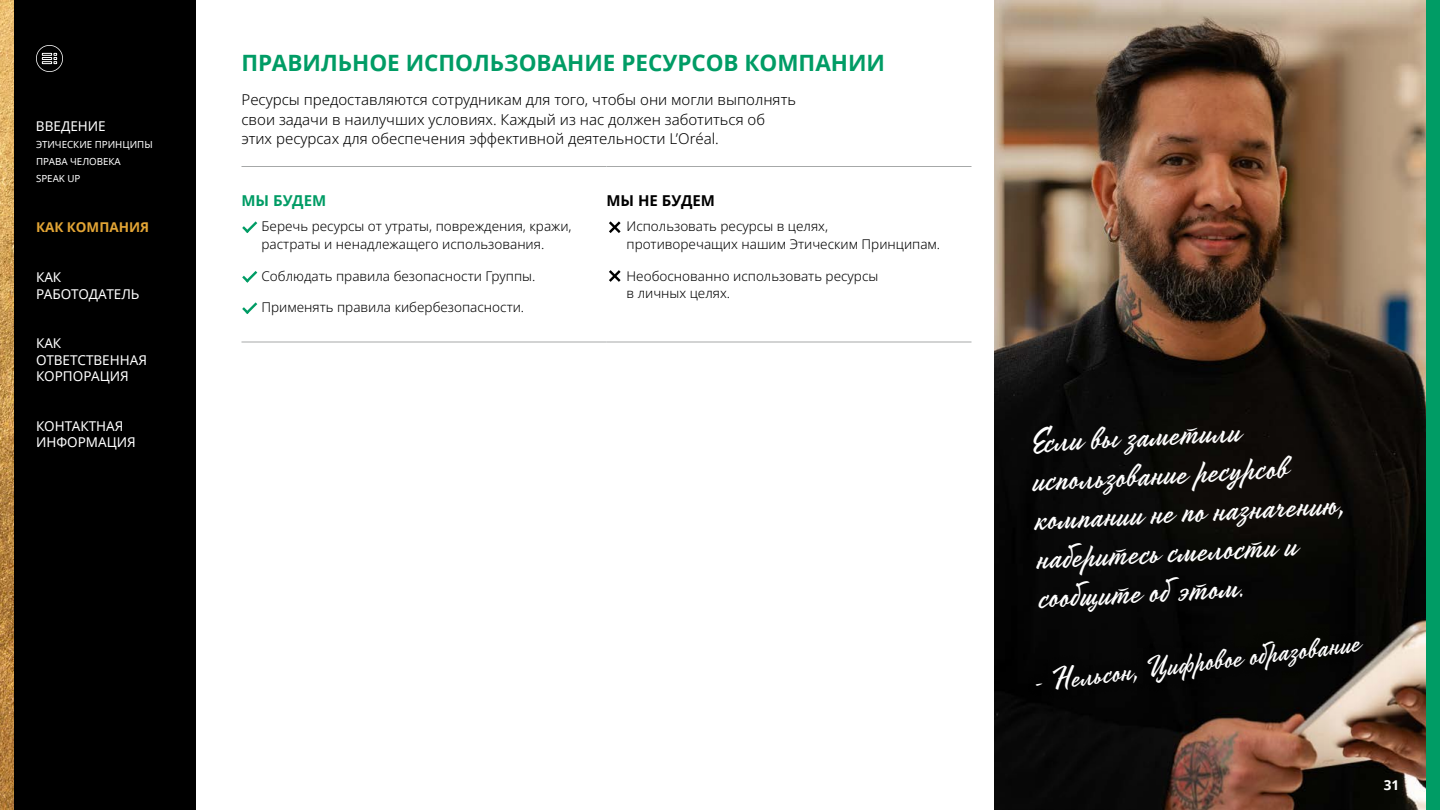
<style>
.page{position:relative;width:1440px;height:810px;background:#fff}
.page>*{position:absolute;margin:0;border:0;box-sizing:border-box;transform-origin:0 0}
.t1{font:34.5px/39px "Mojito Web";color:#fff}
.t2{font:30px "Mojito Web";color:#fff}
.t3{font:700 22.5px "Noto Sans";color:#009c65}
.t4{font:300 15px/19.5px "Noto Sans";color:#000}
.t5{font:700 15px "Noto Sans";color:#000}
.t6{font:700 15px "Noto Sans";color:#009c65}
.t7{font:300 13.5px/18px "Noto Sans";color:#000}
.t8{font:13.5px/16.2px "Noto Sans";color:#fff}
.t9{font:700 13.5px "Noto Sans";color:#e3a535}
.t10{font:700 13.5px "Noto Sans";color:#fff}
.t11{font:9.75px/17.2px "Noto Sans";color:#fff}
</style>
<div class="page">
<svg style="left:994px;top:0;width:432px;height:810px;background:#4e3d30"></svg>
<div style="left:14px;top:0;width:182px;height:810px;background:#000"></div>
<img style="left:0;top:0;width:14px;height:810px">
<hr style="left:242px;top:166px;width:365px;height:1px;background:#a6a8a8">
<hr style="left:607px;top:166px;width:365px;height:1px;background:#a6a8a8">
<hr style="left:242px;top:342px;width:365px;height:1px;background:#a6a8a8">
<hr style="left:607px;top:342px;width:365px;height:1px;background:#a6a8a8">
<svg style="left:242px;top:221px;width:15px;height:12px"></svg>
<svg style="left:242px;top:271px;width:15px;height:12px"></svg>
<svg style="left:242px;top:302px;width:15px;height:12px"></svg>
<svg style="left:609px;top:221px;width:12px;height:12px"></svg>
<svg style="left:609px;top:270px;width:12px;height:12px"></svg>
<div style="left:1426px;top:0;width:14px;height:810px;background:#009c65"></div>
<div style="left:1026px;top:627px;width:347px;height:74px;background:#000"></div>
<svg style="left:36px;top:45px;width:27px;height:27px"></svg>
<p class="t8" style="left:36px;top:117px;width:71px">ВВЕДЕНИЕ</p>
<p class="t11" style="left:36px;top:136px;width:118px">ЭТИЧЕСКИЕ ПРИНЦИПЫ<br>ПРАВА ЧЕЛОВЕКА<br>SPEAK UP</p>
<p class="t9" style="left:36px;top:218px;width:115px">КАК КОМПАНИЯ</p>
<p class="t8" style="left:36px;top:269px;width:105px">КАК<br>РАБОТОДАТЕЛЬ</p>
<p class="t8" style="left:36px;top:335px;width:113px">КАК<br>ОТВЕТСТВЕННАЯ<br>КОРПОРАЦИЯ</p>
<p class="t8" style="left:36px;top:417px;width:101px">КОНТАКТНАЯ<br>ИНФОРМАЦИЯ</p>
<h3 class="t3" style="left:242px;top:46px;width:645px">ПРАВИЛЬНОЕ ИСПОЛЬЗОВАНИЕ РЕСУРСОВ КОМПАНИИ</h3>
<p class="t4" style="left:242px;top:90px;width:556px">Ресурсы предоставляются сотрудникам для того, чтобы они могли выполнять свои задачи в наилучших условиях. Каждый из нас должен заботиться об этих ресурсах для обеспечения эффективной деятельности L’Oréal.</p>
<p class="t6" style="left:242px;top:189px;width:86px">МЫ БУДЕМ</p>
<p class="t7" style="left:262px;top:217px;width:312px">Беречь ресурсы от утраты, повреждения, кражи, растраты и ненадлежащего использования.</p>
<p class="t7" style="left:262px;top:267px;width:275px">Соблюдать правила безопасности Группы.</p>
<p class="t7" style="left:262px;top:298px;width:264px">Применять правила кибербезопасности.</p>
<p class="t5" style="left:607px;top:189px;width:110px">МЫ НЕ БУДЕМ</p>
<p class="t7" style="left:627px;top:217px;width:315px">Использовать ресурсы в целях, противоречащих нашим Этическим Принципам.</p>
<p class="t7" style="left:627px;top:267px;width:253px">Необоснованно использовать ресурсы в личных целях.</p>
<h1 class="t1" style="left:1028px;top:421px;width:313px;rotate:-3deg">Если вы заметили использование ресурсов компании не по назначению, наберитесь смелости и сообщите об этом.</h1>
<h2 class="t2" style="left:1031px;top:660px;width:330px;rotate:-7deg">- Нельсон, Цифровое образование</h2>
<p class="t10" style="left:1384px;top:776px;width:17px">31</p>
</div>
